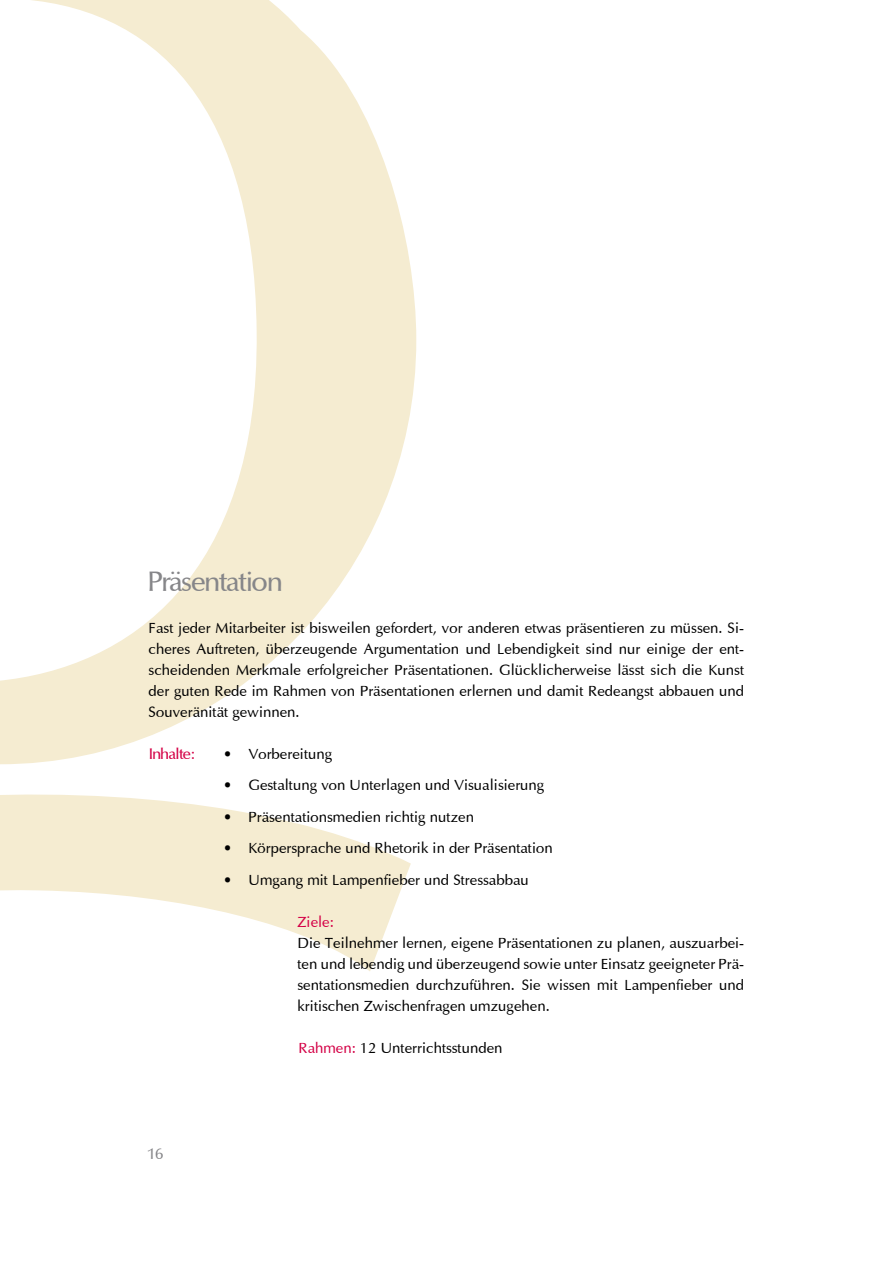
<style>
.page{position:relative;width:893px;height:1263px;background:#fff}
.page>*{position:absolute;margin:0;border:0;box-sizing:border-box;transform-origin:0 0}
.t1{font:27px "Optimum Med DB Normal";color:#868689}
.t2{font:15px/21px "Optima";color:#000;text-align:justify}
.t3{font:15px "Optimum Med DB Normal";color:#d40046}
.t4{font:15px "Optima";color:#d40046}
.t5{font:15px "Optimum Med DB Normal";color:#868689}
.s1{color:#d40046}
</style>
<div class="page">
<svg style="left:0;top:0;width:416px;height:764px"></svg>
<svg style="left:0;top:794px;width:411px;height:177px;fill:#f5ecd1"></svg>
<h1 class="t1" style="left:149px;top:570px;width:135px">Präsentation</h1>
<p class="t2" style="left:149px;top:619px;width:597px">Fast jeder Mitarbeiter ist bisweilen gefordert, vor anderen etwas präsentieren zu müssen. Si&shy;cheres Auftreten, überzeugende Argumentation und Lebendigkeit sind nur einige der ent&shy;scheidenden Merkmale erfolgreicher Präsentationen. Glücklicherweise lässt sich die Kunst der guten Rede im Rahmen von Präsentationen erlernen und damit Redeangst abbauen und Souveränität gewinnen.</p>
<p class="t3" style="left:149px;top:747px;width:47px">Inhalte:</p>
<p class="t2" style="left:223px;top:739px;width:331px;line-height:31.5px;text-align:left">· Vorbereitung<br>· Gestaltung von Unterlagen und Visualisierung<br>· Präsentationsmedien richtig nutzen<br>· Körpersprache und Rhetorik in der Präsentation · Umgang mit Lampenfieber und Stressabbau</p>
<p class="t4" style="left:297px;top:915px;width:38px">Ziele:</p>
<p class="t2" style="left:297px;top:934px;width:448px">Die Teilnehmer lernen, eigene Präsentationen zu planen, auszuarbei&shy;ten und lebendig und überzeugend sowie unter Einsatz geeigneter Prä&shy;sentationsmedien durchzuführen. Sie wissen mit Lampenfieber und kritischen Zwischenfragen umzugehen.</p>
<p class="t2" style="left:298px;top:1039px;width:205px"><span class="s1">Rahmen:</span> 12 Unterrichtsstunden</p>
<p class="t5" style="left:148px;top:1147px;width:16px">16</p>
</div>
